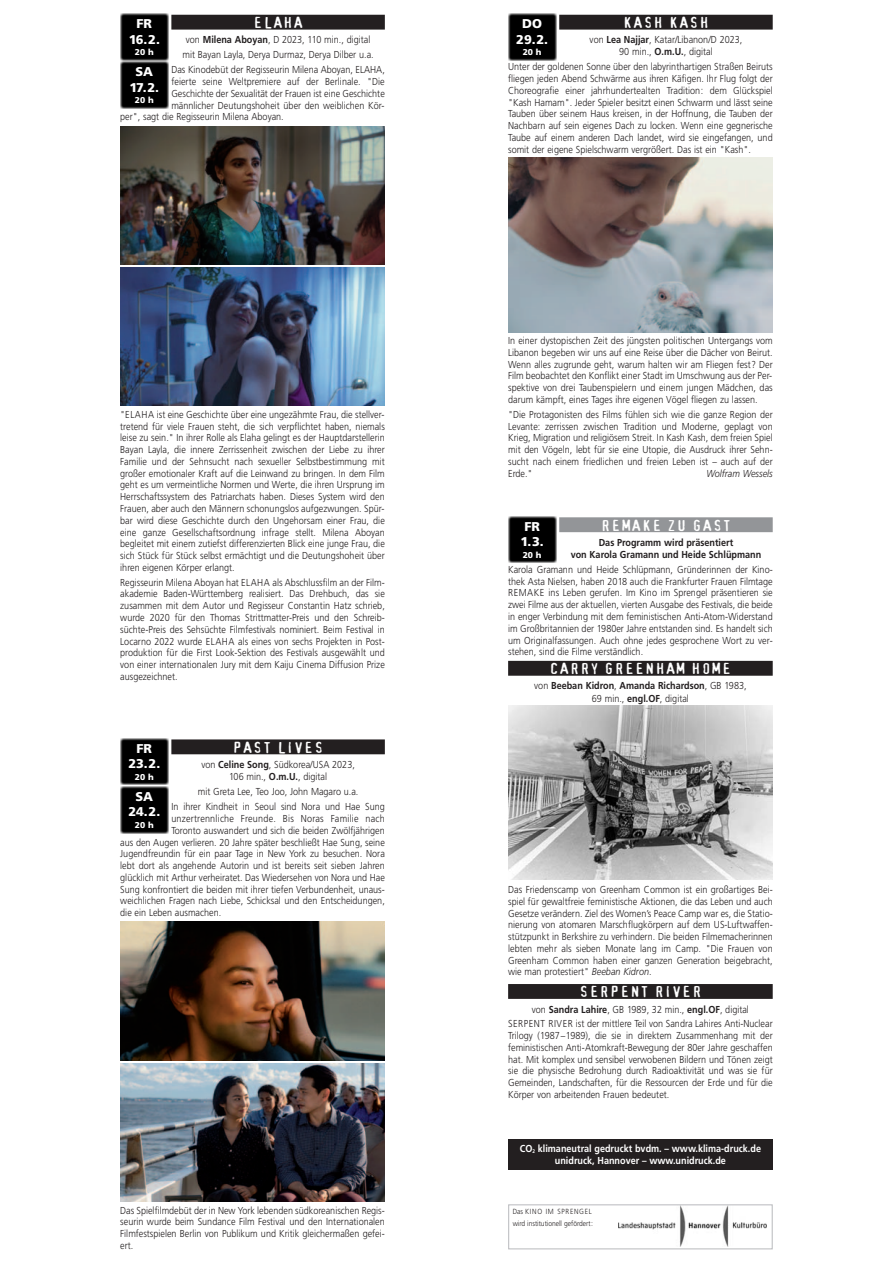
<style>
.page{position:relative;width:893px;height:1263px;background:#fff}
.page>*{position:absolute;margin:0;border:0;box-sizing:border-box;transform-origin:0 0}
.t1{font:14.85px "Confidential";letter-spacing:.075em;color:#fff;scale:1.2 1}
.t2{font:900 12.75px/15.5px "Frutiger";color:#fff;text-align:center}
.t3{font:300 10.05px/11.7px "Frutiger";color:#231f20;text-align:justify;scale:.9 1}
.t4{font:700 10.05px/12.1px "Frutiger";color:#231f20;text-align:center;scale:.9 1}
.t5{font:700 10.05px/12.1px "Frutiger";color:#fff;text-align:center;scale:.9 1}
.t6{font:300 10.05px "Frutiger";letter-spacing:.02em;color:#231f20;scale:.9 1}
.t7{font:italic 300 10.05px "Frutiger";color:#231f20;scale:.9 1}
.t8{font:900 8.55px "Frutiger";color:#fff}
.t9{font:300 7.35px/11.7px "Frutiger";color:#231f20;scale:.9 1}
.s1{font-weight:700}
.s2{font-weight:300}
.s3{font-style:italic}
</style>
<div class="page">
<img style="left:618px;top:1206px;width:149px;height:41px">
<div style="left:508px;top:1204px;width:265px;height:45px;border:1px solid #bcbdc0"></div>
<div style="left:508px;top:1139px;width:265px;height:30px;background:#231f20"></div>
<div style="left:171px;top:15px;width:214px;height:15px;background:#231f20"></div>
<img style="left:120px;top:14px;width:48px;height:46px">
<img style="left:120px;top:62px;width:48px;height:46px">
<img style="left:120px;top:126px;width:265px;height:139px">
<img style="left:120px;top:268px;width:265px;height:138px">
<div style="left:171px;top:739px;width:214px;height:15px;background:#231f20"></div>
<img style="left:120px;top:738px;width:48px;height:95px">
<img style="left:120px;top:921px;width:265px;height:139px">
<img style="left:120px;top:1063px;width:265px;height:138px">
<div style="left:559px;top:15px;width:214px;height:15px;background:#231f20"></div>
<img style="left:508px;top:14px;width:48px;height:46px">
<img style="left:508px;top:158px;width:265px;height:174px">
<div style="left:559px;top:517px;width:214px;height:15px;background:#939598"></div>
<div style="left:508px;top:661px;width:265px;height:14px;background:#231f20"></div>
<div style="left:508px;top:984px;width:265px;height:15px;background:#231f20"></div>
<img style="left:508px;top:516px;width:48px;height:47px">
<img style="left:508px;top:705px;width:265px;height:175px">
<h1 class="t1" style="left:253px;top:14px;width:43px">ELAHA</h1>
<p class="t3" style="left:171px;top:33px;width:239px;line-height:15px;text-align:center">von <span class="s1">Milena Aboyan</span>, D 2023, 110 min., digital<br>mit Bayan Layla, Derya Durmaz, Derya Dilber u.a.<br>Das Kinodebüt der Regisseurin Milena Aboyan, ELAHA,</p>
<p class="t3" style="left:171px;top:76px;width:239px">feierte seine Weltpremiere auf der Berlinale. "Die</p>
<p class="t3" style="left:171px;top:88px;width:239px">Geschichte der Sexualität der Frauen ist eine Geschichte</p>
<p class="t3" style="left:171px;top:100px;width:238px">männlicher Deutungshoheit über den weiblichen Kör-</p>
<p class="t3" style="left:120px;top:112px;width:183px">per", sagt die Regisseurin Milena Aboyan.</p>
<p class="t2" style="left:129px;top:17px;width:33px">FR<br>16.2.</p>
<p class="t8" style="left:135px;top:49px;width:20px">20 h</p>
<p class="t2" style="left:129px;top:65px;width:31px">SA<br>17.2.</p>
<p class="t8" style="left:135px;top:97px;width:20px">20 h</p>
<p class="t3" style="left:120px;top:409px;width:295px">"ELAHA ist eine Geschichte über eine ungezähmte Frau, die stellver&shy;tretend für viele Frauen steht, die sich verpflichtet haben, niemals leise zu sein." In ihrer Rolle als Elaha gelingt es der Hauptdarstellerin Bayan Layla, die innere Zerrissenheit zwischen der Liebe zu ihrer Familie und der Sehnsucht nach sexueller Selbstbestimmung mit großer emotionaler Kraft auf die Leinwand zu bringen. In dem Film geht es um vermeintliche Normen und Werte, die ihren Ursprung im Herrschaftssystem des Patriarchats haben. Dieses System wird den Frauen, aber auch den Männern schonungslos aufgezwungen. Spür&shy;bar wird diese Geschichte durch den Ungehorsam einer Frau, die eine ganze Gesellschaftsordnung infrage stellt. Milena Aboyan begleitet mit einem zutiefst differenzierten Blick eine junge Frau, die sich Stück für Stück selbst ermächtigt und die Deutungshoheit über ihren eigenen Körper erlangt.</p>
<p class="t3" style="left:120px;top:577px;width:295px">Regisseurin Milena Aboyan hat ELAHA als Abschlussfilm an der Film&shy;akademie Baden-Württemberg realisiert. Das Drehbuch, das sie zusammen mit dem Autor und Regisseur Constantin Hatz schrieb, wurde 2020 für den Thomas Strittmatter-Preis und den Schreib&shy;süchte-Preis des Sehsüchte Filmfestivals nominiert. Beim Festival in Locarno 2022 wurde ELAHA als eines von sechs Projekten in Post&shy;produktion für die First Look-Sektion des Festivals ausgewählt und von einer internationalen Jury mit dem Kaiju Cinema Diffusion Prize ausgezeichnet.</p>
<h1 class="t1" style="left:233px;top:739px;width:77px">PAST LIVES</h1>
<p class="t3" style="left:201px;top:759px;width:172px;line-height:12.1px;text-align:center">von <span class="s1">Celine Song</span>, Südkorea/USA 2023,<br>106 min., <span class="s1">O.m.U.</span>, digital</p>
<p class="t3" style="left:171px;top:785px;width:239px;line-height:14.9px;text-align:center">mit Greta Lee, Teo Joo, John Magaro u.a.<br>In ihrer Kindheit in Seoul sind Nora und Hae Sung</p>
<p class="t6" style="left:171px;top:814px;width:239px">unzertrennliche Freunde. Bis Noras Familie nach</p>
<p class="t3" style="left:171px;top:825px;width:239px">Toronto auswandert und sich die beiden Zwölfjährigen</p>
<p class="t3" style="left:120px;top:837px;width:295px">aus den Augen verlieren. 20 Jahre später beschließt Hae Sung, seine</p>
<p class="t3" style="left:120px;top:848px;width:295px">Jugendfreundin für ein paar Tage in New York zu besuchen. Nora</p>
<p class="t3" style="left:120px;top:860px;width:295px">lebt dort als angehende Autorin und ist bereits seit sieben Jahren</p>
<p class="t3" style="left:120px;top:872px;width:295px">glücklich mit Arthur verheiratet. Das Wiedersehen von Nora und Hae</p>
<p class="t3" style="left:120px;top:884px;width:295px">Sung konfrontiert die beiden mit ihrer tiefen Verbundenheit, unaus-</p>
<p class="t3" style="left:120px;top:896px;width:295px">weichlichen Fragen nach Liebe, Schicksal und den Entscheidungen,</p>
<p class="t3" style="left:120px;top:907px;width:114px">die ein Leben ausmachen.</p>
<p class="t2" style="left:128px;top:742px;width:33px">FR<br>23.2.</p>
<p class="t8" style="left:135px;top:773px;width:20px">20 h</p>
<p class="t2" style="left:128px;top:790px;width:33px">SA<br>24.2.</p>
<p class="t8" style="left:135px;top:821px;width:20px">20 h</p>
<p class="t3" style="left:120px;top:1205px;width:295px">Das Spielfilmdebüt der in New York lebenden südkoreanischen Regis&shy;seurin wurde beim Sundance Film Festival und den Internationalen Filmfestspielen Berlin von Publikum und Kritik gleichermaßen gefei&shy;ert.</p>
<h1 class="t1" style="left:623px;top:14px;width:73px">KASH KASH</h1>
<p class="t3" style="left:590px;top:34px;width:171px;line-height:12.1px;text-align:center">von <span class="s1">Lea Najjar</span>, Katar/Libanon/D 2023,<br>90 min., <span class="s1">O.m.U.</span>, digital</p>
<p class="t3" style="left:508px;top:62px;width:295px">Unter der goldenen Sonne über den labyrinthartigen Straßen Beiruts fliegen jeden Abend Schwärme aus ihren Käfigen. Ihr Flug folgt der Choreografie einer jahrhundertealten Tradition: dem Glückspiel "Kash Hamam". Jeder Spieler besitzt einen Schwarm und lässt seine Tauben über seinem Haus kreisen, in der Hoffnung, die Tauben der Nachbarn auf sein eigenes Dach zu locken. Wenn eine gegnerische Taube auf einem anderen Dach landet, wird sie eingefangen, und somit der eigene Spielschwarm vergrößert. Das ist ein "Kash".</p>
<p class="t2" style="left:516px;top:17px;width:33px">DO<br>29.2.</p>
<p class="t8" style="left:523px;top:49px;width:20px">20 h</p>
<p class="t3" style="left:508px;top:335px;width:295px">In einer dystopischen Zeit des jüngsten politischen Untergangs vom Libanon begeben wir uns auf eine Reise über die Dächer von Beirut.<br>Wenn alles zugrunde geht, warum halten wir am Fliegen fest? Der Film beobachtet den Konflikt einer Stadt im Umschwung aus der Per&shy;spektive von drei Taubenspielern und einem jungen Mädchen, das darum kämpft, eines Tages ihre eigenen Vögel fliegen zu lassen.</p>
<p class="t3" style="left:508px;top:409px;width:295px">"Die Protagonisten des Films fühlen sich wie die ganze Region der Levante: zerrissen zwischen Tradition und Moderne, geplagt von Krieg, Migration und religiösem Streit. In Kash Kash, dem freien Spiel mit den Vögeln, lebt für sie eine Utopie, die Ausdruck ihrer Sehn&shy;sucht nach einem friedlichen und freien Leben ist – auch auf der Erde."</p>
<p class="t7" style="left:706px;top:469px;width:75px">Wolfram Wessels</p>
<h1 class="t1" style="left:601px;top:517px;width:109px">REMAKE ZU GAST</h1>
<p class="t4" style="left:571px;top:537px;width:213px">Das Programm wird präsentiert<br>von Karola Gramann und Heide Schlüpmann</p>
<p class="t3" style="left:508px;top:564px;width:295px">Karola Gramann und Heide Schlüpmann, Gründerinnen der Kino&shy;thek Asta Nielsen, haben 2018 auch die Frankfurter Frauen Filmtage REMAKE ins Leben gerufen. Im Kino im Sprengel präsentieren sie zwei Filme aus der aktuellen, vierten Ausgabe des Festivals, die beide in enger Verbindung mit dem feministischen Anti-Atom-Widerstand im Großbritannien der 1980er Jahre entstanden sind. Es handelt sich um Originalfassungen. Auch ohne jedes gesprochene Wort zu ver&shy;stehen, sind die Filme verständlich.</p>
<h1 class="t1" style="left:550px;top:660px;width:153px">CARRY GREENHAM HOME</h1>
<p class="t4" style="left:534px;top:680px;width:237px"><span class="s2">von</span> Beeban Kidron<span class="s2">,</span> Amanda Richardson<span class="s2">, GB 1983,<br>69 min.,</span> engl.OF<span class="s2">, digital</span></p>
<p class="t2" style="left:520px;top:520px;width:25px">FR<br>1.3.</p>
<p class="t8" style="left:523px;top:551px;width:20px">20 h</p>
<p class="t3" style="left:508px;top:884px;width:295px">Das Friedenscamp von Greenham Common ist ein großartiges Bei&shy;spiel für gewaltfreie feministische Aktionen, die das Leben und auch Gesetze verändern. Ziel des Women’s Peace Camp war es, die Statio&shy;nierung von atomaren Marschflugkörpern auf dem US-Luftwaffen&shy;stützpunkt in Berkshire zu verhindern. Die beiden Filmemacherinnen lebten mehr als sieben Monate lang im Camp. "Die Frauen von Green ham Common haben einer ganzen Generation beigebracht, wie man protestiert" <span class="s3">Beeban Kidron</span>.</p>
<h1 class="t1" style="left:579px;top:983px;width:103px">SERPENT RIVER</h1>
<p class="t3" style="left:508px;top:1002px;width:295px;line-height:14.9px;text-align:center">von <span class="s1">Sandra Lahire</span>, GB 1989, 32 min., <span class="s1">engl.OF</span>, digital<br>SERPENT RIVER ist der mittlere Teil von Sandra Lahires Anti-Nuclear</p>
<p class="t3" style="left:508px;top:1030px;width:295px">Trilogy (1987–1989), die sie in direktem Zusammenhang mit der feministischen Anti-Atomkraft-Bewegung der 80er Jahre geschaffen hat. Mit komplex und sensibel verwobenen Bildern und Tönen zeigt sie die physische Bedrohung durch Radioaktivität und was sie für Gemeinden, Landschaften, für die Ressourcen der Erde und für die Körper von arbeitenden Frauen bedeutet.</p>
<p class="t5" style="left:520px;top:1143px;width:270px">CO<sub>2</sub> klimaneutral gedruckt bvdm. – www.klima-druck.de unidruck, Hannover – www.unidruck.de</p>
<p class="t9" style="left:513px;top:1206px;width:91px">Das KINO IM SPRENGEL wird institutionell gefördert:</p>
</div>
